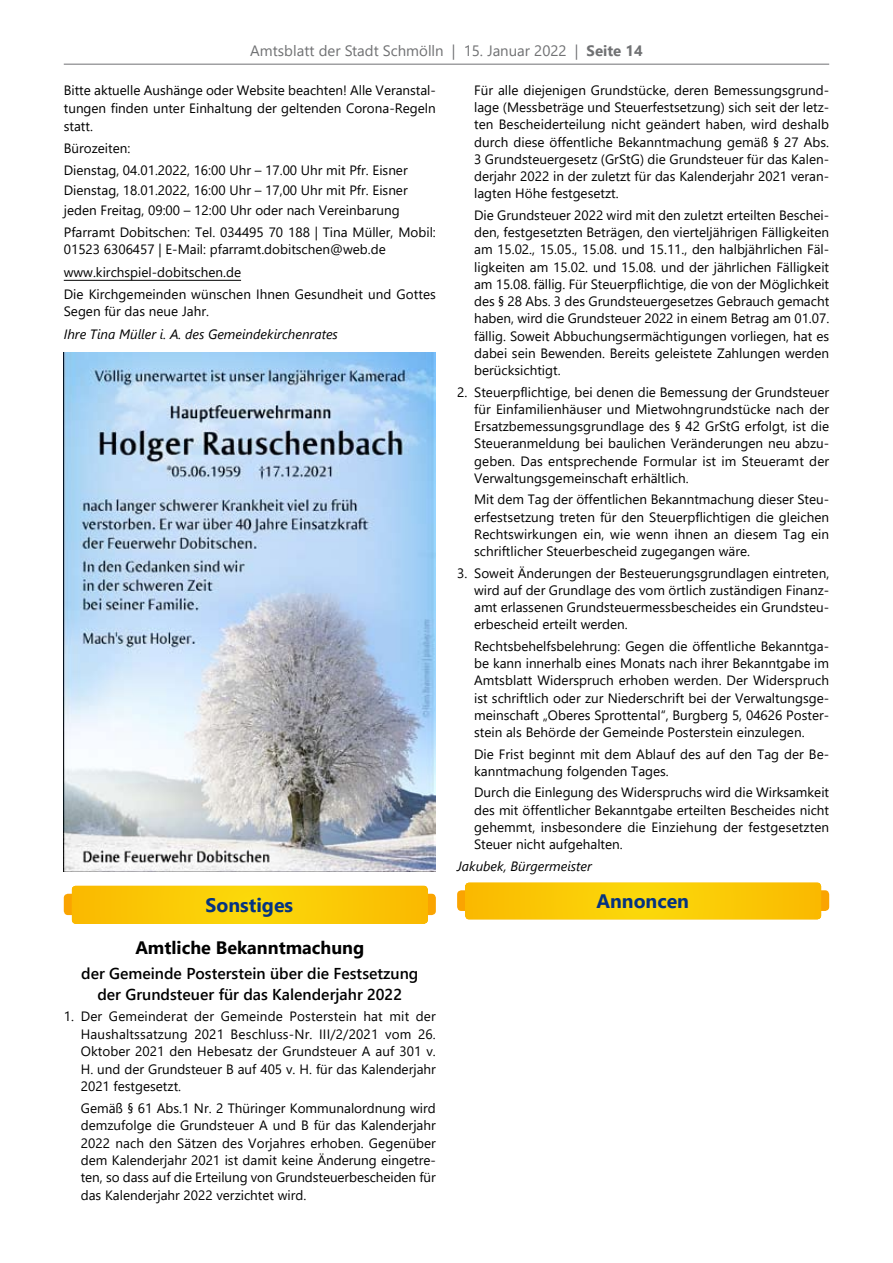
<style>
.page{position:relative;width:893px;height:1263px;background:#fff}
.page>*{position:absolute;margin:0;border:0;box-sizing:border-box;transform-origin:0 0}
.t1{font:700 19.5px "Segoe UI";color:#043381}
.t2{font:700 18px "Segoe UI";color:#000}
.t3{font:600 15.75px/20.9px "Segoe UI";color:#000;text-align:center}
.t4{font:15px "Segoe UI";color:#707173}
.t5{font:13.5px/17.2px "Segoe UI";color:#000;text-align:justify}
.t6{font:italic 13.5px "Segoe UI";color:#000}
.s1{font-weight:700}
</style>
<div class="page">
<hr style="left:64px;top:64px;width:765px;height:1px;background:#707173">
<div style="left:457px;top:890px;width:372px;height:21px;background:#faa401;border-radius:4px"></div>
<svg style="left:465px;top:882px;width:356px;height:37px"></svg>
<div style="left:64px;top:894px;width:372px;height:21px;background:#faa401;border-radius:4px"></div>
<svg style="left:72px;top:885px;width:356px;height:39px"></svg>
<img style="left:64px;top:353px;width:372px;height:519px">
<hr style="left:64px;top:280px;width:177px;height:1px;background:#000">
<p class="t4" style="left:250px;top:36px;width:393px">Amtsblatt der Stadt Schmölln | 15. Januar 2022 | <span class="s1">Seite 14</span></p>
<p class="t5" style="left:64px;top:80px;width:374px;line-height:17.9px">Bitte aktuelle Aushänge oder Website beachten! Alle Veranstal&shy;tungen finden unter Einhaltung der geltenden Corona-Regeln statt.</p>
<p class="t5" style="left:64px;top:136px;width:345px;line-height:22px">Bürozeiten:<br>Dienstag, 04.01.2022, 16:00 Uhr – 17.00 Uhr mit Pfr. Eisner</p>
<p class="t5" style="left:64px;top:179px;width:345px;line-height:20px">Dienstag, 18.01.2022, 16:00 Uhr – 17,00 Uhr mit Pfr. Eisner jeden Freitag, 09:00 – 12:00 Uhr oder nach Vereinbarung</p>
<p class="t5" style="left:64px;top:222px;width:374px;line-height:17.9px">Pfarramt Dobitschen: Tel. 034495 70 188 | Tina Müller, Mobil:<br>01523 6306457 | E-Mail: pfarramt.dobitschen@web.de</p>
<p class="t5" style="left:64px;top:259px;width:374px;line-height:22px">www.kirchspiel-dobitschen.de<br>Die Kirchgemeinden wünschen Ihnen Gesundheit und Gottes</p>
<p class="t5" style="left:64px;top:302px;width:147px">Segen für das neue Jahr.</p>
<p class="t6" style="left:64px;top:321px;width:276px">Ihre Tina Müller i. A. des Gemeindekirchenrates</p>
<p class="t5" style="left:474px;top:80px;width:357px">Für alle diejenigen Grundstücke, deren Bemessungsgrund&shy;lage (Messbeträge und Steuerfestsetzung) sich seit der letz&shy;ten Bescheiderteilung nicht geändert haben, wird deshalb durch diese öffentliche Bekanntmachung gemäß § 27 Abs.<br>3 Grundsteuergesetz (GrStG) die Grundsteuer für das Kalen&shy;derjahr 2022 in der zuletzt für das Kalenderjahr 2021 veran&shy;lagten Höhe festgesetzt.</p>
<p class="t5" style="left:474px;top:205px;width:357px">Die Grundsteuer 2022 wird mit den zuletzt erteilten Beschei&shy;den, festgesetzten Beträgen, den vierteljährigen Fälligkeiten am 15.02., 15.05., 15.08. und 15.11., den halbjährlichen Fäl&shy;ligkeiten am 15.02. und 15.08. und der jährlichen Fälligkeit am 15.08. fällig. Für Steuerpflichtige, die von der Möglichkeit des § 28 Abs. 3 des Grundsteuergesetzes Gebrauch gemacht haben, wird die Grundsteuer 2022 in einem Betrag am 01.07. fällig. Soweit Abbuchungsermächtigungen vorliegen, hat es dabei sein Bewenden. Bereits geleistete Zahlungen werden berücksichtigt.</p>
<p class="t5" style="left:474px;top:382px;width:357px;text-indent:-17px">2. Steuerpflichtige, bei denen die Bemessung der Grundsteuer für Einfamilienhäuser und Mietwohngrundstücke nach der Ersatzbemessungsgrundlage des § 42 GrStG erfolgt, ist die Steueranmeldung bei baulichen Veränderungen neu abzu&shy;geben. Das entsprechende Formular ist im Steueramt der Verwaltungsgemeinschaft erhältlich.</p>
<p class="t5" style="left:474px;top:490px;width:357px">Mit dem Tag der öffentlichen Bekanntmachung dieser Steu&shy;erfestsetzung treten für den Steuerpflichtigen die gleichen Rechtswirkungen ein, wie wenn ihnen an diesem Tag ein schriftlicher Steuerbescheid zugegangen wäre.</p>
<p class="t5" style="left:474px;top:563px;width:357px;text-indent:-17px">3. Soweit Änderungen der Besteuerungsgrundlagen eintreten, wird auf der Grundlage des vom örtlich zuständigen Finanz&shy;amt erlassenen Grundsteuermessbescheides ein Grundsteu&shy;erbescheid erteilt werden.</p>
<p class="t5" style="left:474px;top:636px;width:357px">Rechtsbehelfsbelehrung: Gegen die öffentliche Bekanntga&shy;be kann innerhalb eines Monats nach ihrer Bekanntgabe im Amtsblatt Widerspruch erhoben werden. Der Widerspruch ist schriftlich oder zur Niederschrift bei der Verwaltungsge&shy;meinschaft „Oberes Sprottental“, Burgberg 5, 04626 Poster&shy;stein als Behörde der Gemeinde Posterstein einzulegen.</p>
<p class="t5" style="left:474px;top:744px;width:357px">Die Frist beginnt mit dem Ablauf des auf den Tag der Be&shy;kanntmachung folgenden Tages.</p>
<p class="t5" style="left:474px;top:783px;width:357px">Durch die Einlegung des Widerspruchs wird die Wirksamkeit des mit öffentlicher Bekanntgabe erteilten Bescheides nicht gehemmt, insbesondere die Einziehung der festgesetzten Steuer nicht aufgehalten.</p>
<p class="t6" style="left:457px;top:853px;width:136px">Jakubek, Bürgermeister</p>
<h1 class="t1" style="left:206px;top:886px;width:89px">Sonstiges</h1>
<h1 class="t1" style="left:596px;top:883px;width:94px">Annoncen</h1>
<h2 class="t2" style="left:135px;top:930px;width:230px">Amtliche Bekanntmachung</h2>
<p class="t3" style="left:81px;top:962px;width:339px">der Gemeinde Posterstein über die Festsetzung der Grundsteuer für das Kalenderjahr 2022</p>
<p class="t5" style="left:81px;top:1007px;width:357px;text-indent:-17px">1. Der Gemeinderat der Gemeinde Posterstein hat mit der Haushaltssatzung 2021 Beschluss-Nr. III/2/2021 vom 26.<br>Oktober 2021 den Hebesatz der Grundsteuer A auf 301 v.<br>H. und der Grundsteuer B auf 405 v. H. für das Kalenderjahr 2021 festgesetzt.</p>
<p class="t5" style="left:81px;top:1098px;width:357px">Gemäß § 61 Abs.1 Nr. 2 Thüringer Kommunalordnung wird demzufolge die Grundsteuer A und B für das Kalenderjahr 2022 nach den Sätzen des Vorjahres erhoben. Gegenüber dem Kalenderjahr 2021 ist damit keine Änderung eingetre&shy;ten, so dass auf die Erteilung von Grundsteuerbescheiden für das Kalenderjahr 2022 verzichtet wird.</p>
</div>
